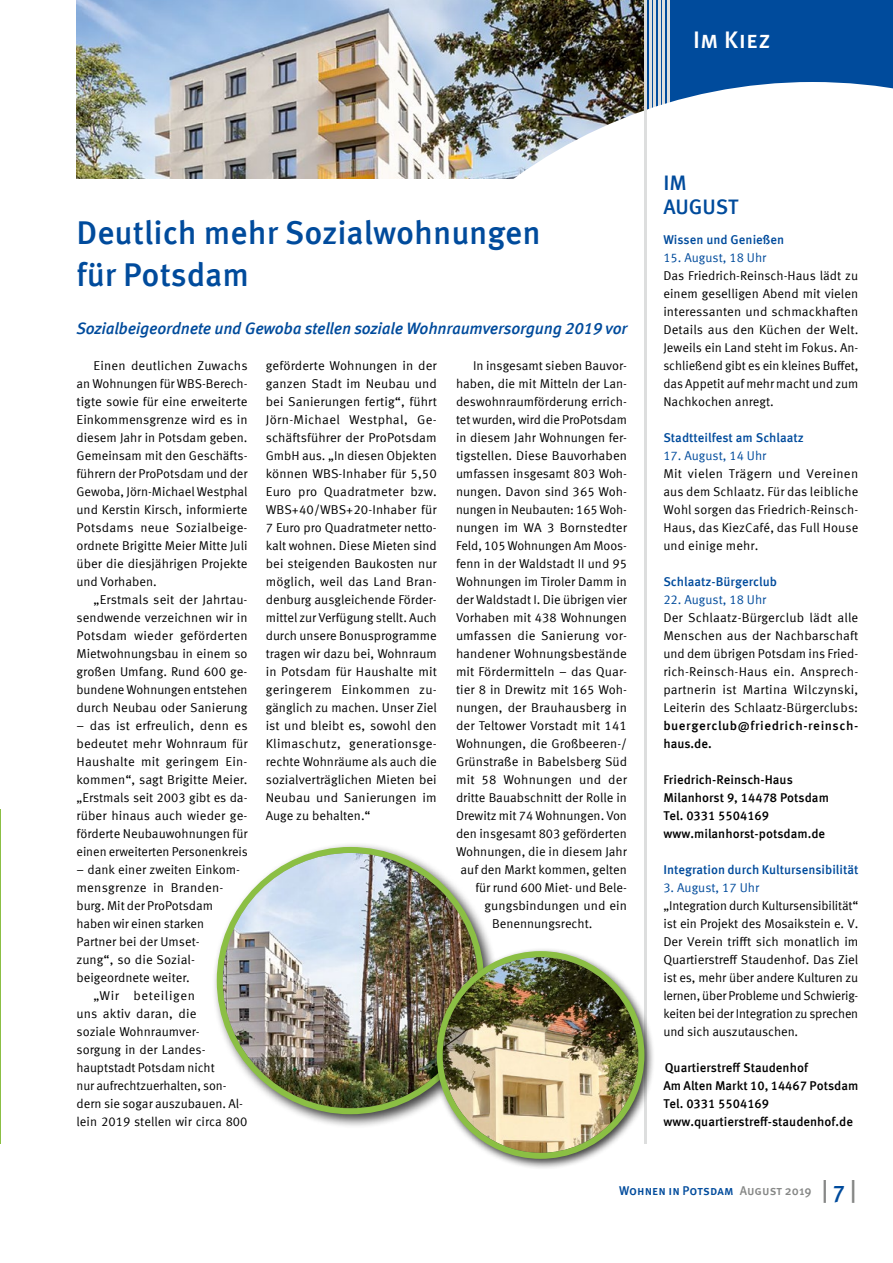
<style>
.page{position:relative;width:893px;height:1263px;background:#fff}
.page>*{position:absolute;margin:0;border:0;box-sizing:border-box;transform-origin:0 0}
.t1{font:500 33px/42px "Meta Offc";color:#004b9c}
.t2{font:500 24px "Meta Sc Offc";letter-spacing:.015em;color:#fff}
.t3{font:500 21px/24px "Meta Offc";color:#004b9c}
.t4{font:italic 500 16.5px "Meta Offc";letter-spacing:-.015em;color:#004b9c}
.t5{font:12.75px/18px "Meta Offc Norm";color:#000;text-align:justify}
.t6{font:500 12.75px/18px "Meta Offc";color:#000}
.t7{font:500 12.75px "Meta Offc";color:#004b9c}
.t8{font:12.75px "Meta Offc Norm";color:#004b9c}
.t9{font:500 12.75px/18px "Meta Offc";letter-spacing:.04em;color:#000}
.t10{font:500 12.75px "Meta Sc Offc";color:#004b9c}
.t11{font:12.75px "Meta Offc Norm";letter-spacing:.045em;color:#000}
.s1{color:#868786}
.s2{font-size:24px;color:#868786}
.s3{font-size:24px}
</style>
<div class="page">
<img style="left:77px;top:0;width:567px;height:179px">
<div style="left:644px;top:0;width:249px;height:146px;background:#004b9c"></div>
<hr style="left:649px;top:0;width:2px;height:115px;background:#dddede">
<hr style="left:653px;top:0;width:3px;height:115px;background:#dddede">
<hr style="left:658px;top:0;width:3px;height:115px;background:#dddede">
<hr style="left:662px;top:0;width:3px;height:115px;background:#dddede">
<hr style="left:667px;top:0;width:3px;height:115px;background:#dddede">
<img style="left:462px;top:82px;width:431px;height:97px">
<hr style="left:644px;top:0;width:3px;height:1144px;background:#dddede">
<hr style="left:0;top:810px;width:1px;height:334px;background:#8bbf44">
<div style="left:211px;top:841px;width:287px;height:288px;background:#000;opacity:.75"></div>
<img style="left:223px;top:853px;width:255px;height:255px;border-radius:128px">
<div style="left:433px;top:947px;width:223px;height:223px;background:#000;opacity:.75"></div>
<img style="left:443px;top:957px;width:195px;height:196px;border-radius:98px">
<div style="left:437px;top:951px;width:207px;height:208px;border:6px solid #8bbf44;border-radius:50%"></div>
<h2 class="t2" style="left:693px;top:26px;width:79px">Im Kiez</h2>
<h1 class="t1" style="left:77px;top:212px;width:466px">Deutlich mehr Sozialwohnungen für Potsdam</h1>
<p class="t4" style="left:77px;top:318px;width:553px">Sozialbeigeordnete und Gewoba stellen soziale Wohnraumversorgung 2019 vor</p>
<p class="t5" style="left:77px;top:357px;width:173px;text-indent:17px">Einen deutlichen Zuwachs an Wohnungen für WBS-Berech&shy;tigte sowie für eine erweiterte Einkommensgrenze wird es in diesem Jahr in Potsdam geben.<br>Gemeinsam mit den Geschäfts&shy;führern der ProPotsdam und der Gewoba, Jörn-Michael Westphal und Kerstin Kirsch, informierte Potsdams neue Sozialbeige&shy;ordnete Brigitte Meier Mitte Juli über die diesjährigen Projekte und Vorhaben.</p>
<p class="t5" style="left:77px;top:591px;width:173px;text-indent:17px">„Erstmals seit der Jahrtau&shy;sendwende verzeichnen wir in Potsdam wieder geförderten Mietwohnungsbau in einem so großen Umfang. Rund 600 ge&shy;bundene Wohnungen entstehen durch Neubau oder Sanierung</p>
<p class="t5" style="left:77px;top:717px;width:173px">– das ist erfreulich, denn es bedeutet mehr Wohnraum für Haushalte mit geringem Ein&shy;kommen“, sagt Brigitte Meier. „Erstmals seit 2003 gibt es da&shy;rüber hinaus auch wieder ge&shy;förderte Neubauwohnungen für einen erweiterten Personenkreis</p>
<p class="t5" style="left:77px;top:861px;width:165px">– dank einer zweiten Einkom-</p>
<p class="t5" style="left:77px;top:879px;width:149px">mensgrenze in Branden-</p>
<p class="t5" style="left:77px;top:897px;width:138px">burg. Mit der ProPotsdam</p>
<p class="t5" style="left:77px;top:915px;width:129px">haben wir einen starken</p>
<p class="t5" style="left:77px;top:933px;width:124px">Partner bei der Umset-</p>
<p class="t5" style="left:77px;top:951px;width:120px">zung“, so die Sozial-</p>
<p class="t5" style="left:77px;top:969px;width:115px">beigeordnete weiter.</p>
<p class="t11" style="left:94px;top:988px;width:103px">„Wir beteiligen</p>
<p class="t5" style="left:77px;top:1005px;width:122px">uns aktiv daran, die</p>
<p class="t5" style="left:77px;top:1023px;width:125px">soziale Wohnraumver-</p>
<p class="t5" style="left:77px;top:1041px;width:131px">sorgung in der Landes-</p>
<p class="t5" style="left:77px;top:1059px;width:140px">hauptstadt Potsdam nicht</p>
<p class="t5" style="left:77px;top:1077px;width:152px">nur aufrechtzuerhalten, son-</p>
<p class="t5" style="left:77px;top:1095px;width:168px">dern sie sogar auszubauen. Al-</p>
<p class="t5" style="left:77px;top:1113px;width:173px">lein 2019 stellen wir circa 800</p>
<p class="t5" style="left:266px;top:357px;width:173px">geförderte Wohnungen in der ganzen Stadt im Neubau und bei Sanierungen fertig“, führt Jörn-Michael Westphal, Ge&shy;schäftsführer der ProPotsdam GmbH aus. „In diesen Objekten können WBS-Inhaber für 5,50<br>Euro pro Quadratmeter bzw.<br>WBS+40/WBS+20-Inhaber für 7 Euro pro Quadratmeter netto&shy;kalt wohnen. Diese Mieten sind bei steigenden Baukosten nur möglich, weil das Land Bran&shy;denburg ausgleichende Förder&shy;mittel zur Verfügung stellt. Auch durch unsere Bonusprogramme tragen wir dazu bei, Wohnraum in Potsdam für Haushalte mit geringerem Einkommen zu&shy;gänglich zu machen. Unser Ziel ist und bleibt es, sowohl den Klimaschutz, generationsge&shy;rechte Wohnräume als auch die sozialverträglichen Mieten bei Neubau und Sanierungen im Auge zu behalten.“</p>
<p class="t5" style="left:473px;top:357px;width:155px">In insgesamt sieben Bauvor-</p>
<p class="t5" style="left:456px;top:375px;width:173px">haben, die mit Mitteln der Lan-</p>
<p class="t5" style="left:456px;top:393px;width:173px">deswohnraumförderung errich-</p>
<p class="t5" style="left:456px;top:411px;width:173px">tet wurden, wird die ProPotsdam</p>
<p class="t5" style="left:456px;top:429px;width:173px">in diesem Jahr Wohnungen fer-</p>
<p class="t5" style="left:456px;top:447px;width:173px">tigstellen. Diese Bauvorhaben</p>
<p class="t5" style="left:456px;top:465px;width:173px">umfassen insgesamt 803 Woh-</p>
<p class="t5" style="left:456px;top:483px;width:173px">nungen. Davon sind 365 Woh-</p>
<p class="t5" style="left:456px;top:501px;width:173px">nungen in Neubauten: 165 Woh-</p>
<p class="t5" style="left:456px;top:519px;width:173px">nungen im WA 3 Bornstedter</p>
<p class="t5" style="left:456px;top:537px;width:173px">Feld, 105 Wohnungen Am Moos-</p>
<p class="t5" style="left:456px;top:555px;width:173px">fenn in der Waldstadt II und 95</p>
<p class="t5" style="left:456px;top:573px;width:173px">Wohnungen im Tiroler Damm in</p>
<p class="t5" style="left:456px;top:591px;width:173px">der Waldstadt I. Die übrigen vier</p>
<p class="t5" style="left:456px;top:609px;width:172px">Vorhaben mit 438 Wohnungen</p>
<p class="t5" style="left:456px;top:627px;width:173px">umfassen die Sanierung vor-</p>
<p class="t5" style="left:456px;top:645px;width:173px">handener Wohnungsbestände</p>
<p class="t5" style="left:456px;top:663px;width:173px">mit Fördermitteln – das Quar-</p>
<p class="t5" style="left:456px;top:681px;width:172px">tier 8 in Drewitz mit 165 Woh-</p>
<p class="t5" style="left:456px;top:699px;width:172px">nungen, der Brauhausberg in</p>
<p class="t5" style="left:456px;top:717px;width:173px">der Teltower Vorstadt mit 141</p>
<p class="t5" style="left:456px;top:735px;width:173px">Wohnungen, die Großbeeren-/</p>
<p class="t5" style="left:456px;top:753px;width:173px">Grünstraße in Babelsberg Süd</p>
<p class="t5" style="left:456px;top:771px;width:173px">mit 58 Wohnungen und der</p>
<p class="t5" style="left:456px;top:789px;width:173px">dritte Bauabschnitt der Rolle in</p>
<p class="t5" style="left:456px;top:807px;width:173px">Drewitz mit 74 Wohnungen. Von</p>
<p class="t5" style="left:456px;top:825px;width:173px">den insgesamt 803 geförderten</p>
<p class="t5" style="left:456px;top:843px;width:173px">Wohnungen, die in diesem Jahr</p>
<p class="t5" style="left:460px;top:861px;width:168px">auf den Markt kommen, gelten</p>
<p class="t5" style="left:475px;top:879px;width:153px">für rund 600 Miet- und Bele-</p>
<p class="t5" style="left:484px;top:897px;width:144px">gungsbindungen und ein</p>
<p class="t5" style="left:492px;top:915px;width:102px">Benennungsrecht.</p>
<h3 class="t3" style="left:663px;top:171px;width:77px">IM<br>AUGUST</h3>
<p class="t7" style="left:663px;top:232px;width:122px">Wissen und Genießen</p>
<p class="t8" style="left:663px;top:250px;width:105px">15. August, 18 Uhr</p>
<p class="t5" style="left:663px;top:267px;width:197px">Das Friedrich-Reinsch-Haus lädt zu einem geselligen Abend mit vielen interessanten und schmackhaften Details aus den Küchen der Welt.<br>Jeweils ein Land steht im Fokus. An&shy;schließend gibt es ein kleines Buffet, das Appetit auf mehr macht und zum Nachkochen anregt.</p>
<p class="t7" style="left:663px;top:430px;width:142px">Stadtteilfest am Schlaatz</p>
<p class="t8" style="left:663px;top:448px;width:105px">17. August, 14 Uhr</p>
<p class="t5" style="left:663px;top:465px;width:197px">Mit vielen Trägern und Vereinen aus dem Schlaatz. Für das leibliche Wohl sorgen das Friedrich-Reinsch-Haus, das KiezCafé, das Full House und einige mehr.</p>
<p class="t7" style="left:663px;top:574px;width:115px">Schlaatz-Bürgerclub</p>
<p class="t8" style="left:663px;top:592px;width:105px">22. August, 18 Uhr</p>
<p class="t5" style="left:663px;top:609px;width:197px">Der Schlaatz-Bürgerclub lädt alle Menschen aus der Nachbarschaft und dem übrigen Potsdam ins Fried&shy;rich-Reinsch-Haus ein. Ansprech&shy;partnerin ist Martina Wilczynski, Leiterin des Schlaatz-Bürgerclubs:</p>
<p class="t9" style="left:663px;top:717px;width:196px">buergerclub@friedrich-reinsch&shy;haus.de.</p>
<p class="t6" style="left:663px;top:771px;width:167px">Friedrich-Reinsch-Haus<br>Milanhorst 9, 14478 Potsdam<br>Tel. 0331 5504169 www.milanhorst-potsdam.de</p>
<p class="t7" style="left:663px;top:862px;width:197px">Integration durch Kultursensibilität</p>
<p class="t8" style="left:663px;top:880px;width:97px">3. August, 17 Uhr</p>
<p class="t5" style="left:663px;top:897px;width:197px">„Integration durch Kultursensibilität“ ist ein Projekt des Mosaikstein e. V.<br>Der Verein trifft sich monatlich im Quartierstreff Staudenhof. Das Ziel ist es, mehr über andere Kulturen zu lernen, über Probleme und Schwierig&shy;keiten bei der Integration zu sprechen und sich auszutauschen.</p>
<p class="t6" style="left:663px;top:1059px;width:197px">Quartierstreff Staudenhof<br>Am Alten Markt 10, 14467 Potsdam<br>Tel. 0331 5504169 www.quartierstreff-staudenhof.de</p>
<p class="t10" style="left:619px;top:1183px;width:239px">Wohnen in Potsdam <span class="s1">August 2019</span> <span class="s2">|</span> <span class="s3">7</span> <span class="s2">|</span></p>
</div>
